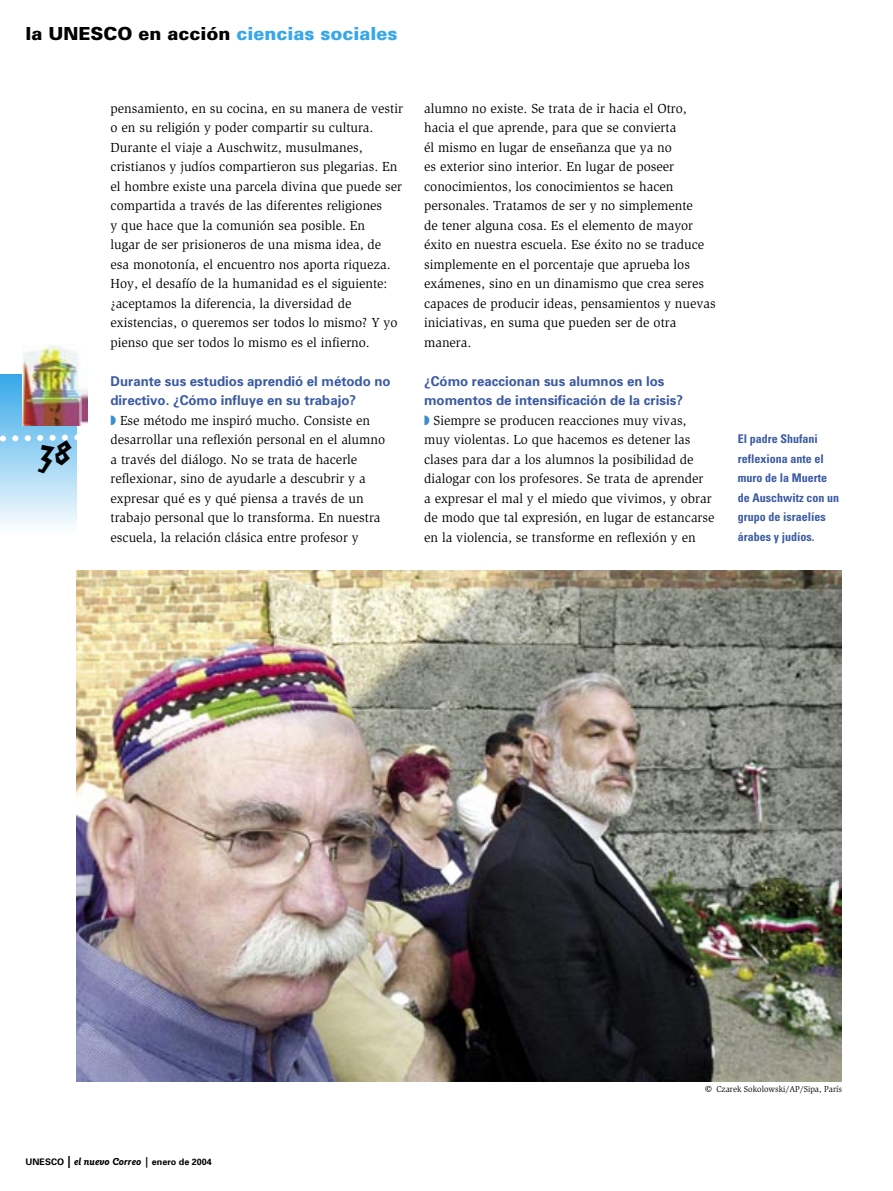
<style>
.page{position:relative;width:893px;height:1191px;background:#fff}
.page>*{position:absolute;margin:0;border:0;box-sizing:border-box;transform-origin:0 0}
.t1{font:700 36px "Elektrix";color:#000}
.t2{font:900 18px "Univers";color:#000}
.t3{font:13.5px/19.5px "Slimbach";color:#000}
.t4{font:700 13.5px/19.5px "Univers";color:#3c5ba3}
.t5{font:700 condensed 12px/19.5px "Univers";color:#3c5ba3}
.t6{font:700 9px "Univers";color:#000}
.t7{font:8.85px "Slimbach";color:#000;scale:.95 1}
.s1{color:#36a7e9}
.s2{font-size:12px}
.s3{font-family:"Goudy Sans";font-style:italic;font-size:10.5px}
.s4{font-size:13.5px}
</style>
<div class="page">
<div style="left:0;top:374px;width:77px;height:160px;background:linear-gradient(to bottom,#37a7e9,#fdfeff)"></div>
<img style="left:22px;top:344px;width:65px;height:81px">
<svg style="left:0;top:431px;width:77px;height:14px"></svg>
<img style="left:77px;top:570px;width:765px;height:511px">
<h2 class="t2" style="left:26px;top:22px;width:373px">la UNESCO en acción <span class="s1">ciencias sociales</span></h2>
<h1 class="t1" style="left:39px;top:431px;width:35px">38</h1>
<p class="t3" style="left:111px;top:98px;width:294px">pensamiento, en su cocina, en su manera de vestir o en su religión y poder compartir su cultura.<br>Durante el viaje a Auschwitz, musulmanes, cristianos y judíos compartieron sus plegarias. En el hombre existe una parcela divina que puede ser compartida a través de las diferentes religiones<br>y que hace que la comunión sea posible. En<br>lugar de ser prisioneros de una misma idea, de esa monotonía, el encuentro nos aporta riqueza.<br>Hoy, el desafío de la humanidad es el siguiente: ¿aceptamos la diferencia, la diversidad de existencias, o queremos ser todos lo mismo? Y yo pienso que ser todos lo mismo es el infierno.</p>
<p class="t4" style="left:111px;top:371px;width:282px">Durante sus estudios aprendió el método no directivo. ¿Cómo influye en su trabajo?</p>
<p class="t3" style="left:111px;top:410px;width:276px;text-indent:9px">Ese método me inspiró mucho. Consiste en desarrollar una reflexión personal en el alumno a través del diálogo. No se trata de hacerle reflexionar, sino de ayudarle a descubrir y a expresar qué es y qué piensa a través de un trabajo personal que lo transforma. En nuestra escuela, la relación clásica entre profesor y</p>
<p class="t3" style="left:424px;top:98px;width:293px">alumno no existe. Se trata de ir hacia el Otro, hacia el que aprende, para que se convierta<br>él mismo en lugar de enseñanza que ya no<br>es exterior sino interior. En lugar de poseer conocimientos, los conocimientos se hacen personales. Tratamos de ser y no simplemente<br>de tener alguna cosa. Es el elemento de mayor éxito en nuestra escuela. Ese éxito no se traduce simplemente en el porcentaje que aprueba los exámenes, sino en un dinamismo que crea seres capaces de producir ideas, pensamientos y nuevas iniciativas, en suma que pueden ser de otra manera.</p>
<p class="t4" style="left:424px;top:371px;width:260px">¿Cómo reaccionan sus alumnos en los momentos de intensificación de la crisis?</p>
<p class="t3" style="left:424px;top:410px;width:292px;text-indent:9px">Siempre se producen reacciones muy vivas, muy violentas. Lo que hacemos es detener las clases para dar a los alumnos la posibilidad de dialogar con los profesores. Se trata de aprender<br>a expresar el mal y el miedo que vivimos, y obrar de modo que tal expresión, en lugar de estancarse en la violencia, se transforme en reflexión y en</p>
<p class="t5" style="left:738px;top:429px;width:103px">El padre Shufani reflexiona ante el muro de la Muerte de Auschwitz con un grupo de israelíes árabes y judíos.</p>
<p class="t6" style="left:26px;top:1156px;width:188px">UNESCO <span class="s2">|</span> <span class="s3">el nuevo Correo |</span> enero de 2004</p>
<p class="t7" style="left:705px;top:1083px;width:145px"><span class="s4">©</span> Czarek Sokolowski/AP/Sipa, París</p>
</div>
